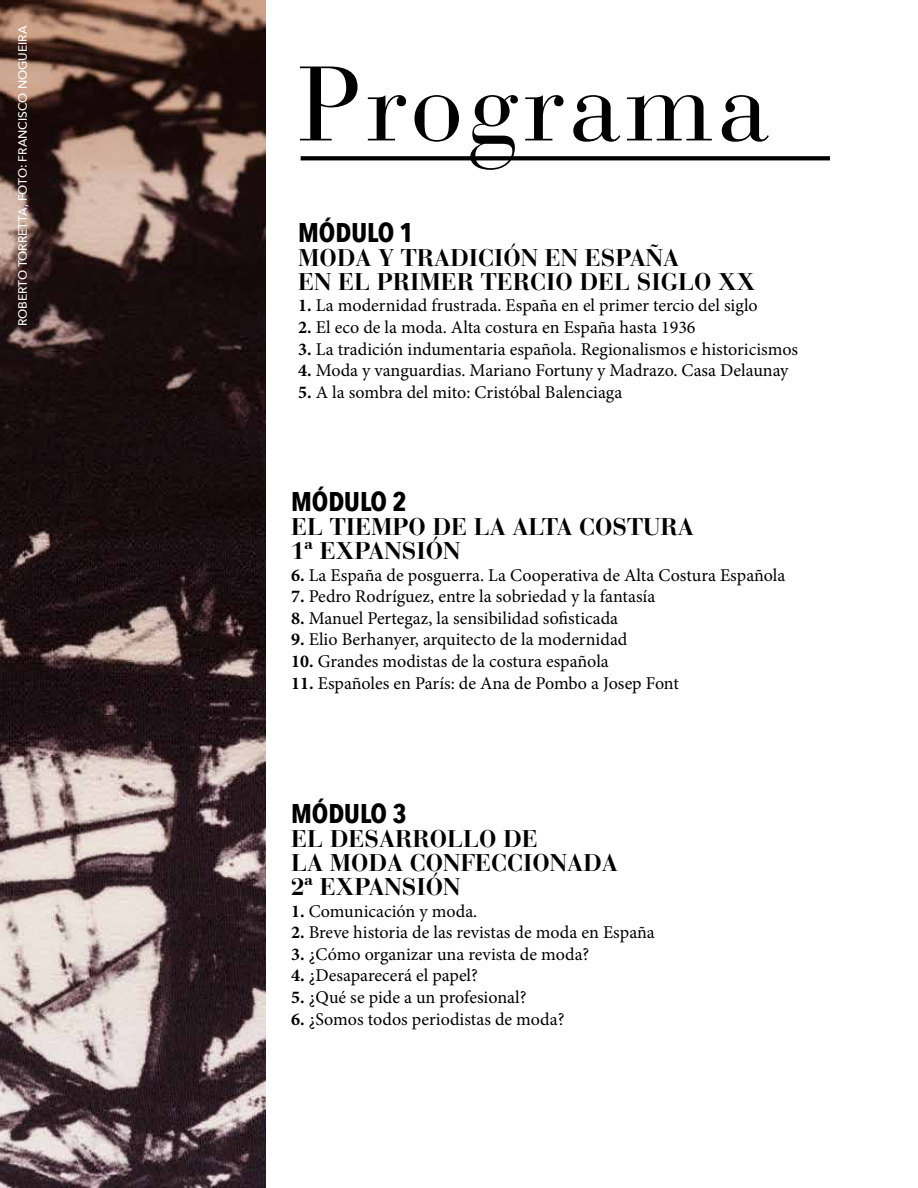
<style>
.page{position:relative;width:918px;height:1188px;background:#fff}
.page>*{position:absolute;margin:0;border:0;box-sizing:border-box;transform-origin:0 0}
.t1{font:105px "Bauer Bodoni";letter-spacing:.04em;color:#000}
.t2{font:700 27px "Avenir Next Condensed";color:#000}
.t3{font:700 24px/24px "Bauer Bodoni";color:#000}
.t4{font:18px "Minion Pro";color:#000}
.t5{font:500 12px "Avenir Next";color:#fff}
.s1{font-weight:700}
</style>
<div class="page">
<img style="left:0;top:0;width:265px;height:1188px">
<svg style="left:301px;top:156px;width:529px;height:4px;fill:#000"></svg>
<p class="t5" style="left:12px;top:326px;width:302px;rotate:-90deg">ROBERTO TORRETTA, FOTO: FRANCISCO NOGUEIRA</p>
<h1 class="t1" style="left:298px;top:42px;width:473px">Programa</h1>
<h2 class="t2" style="left:298px;top:216px;width:117px">MÓDULO 1</h2>
<h3 class="t3" style="left:298px;top:246px;width:459px">MODA Y TRADICIÓN EN ESPAÑA<br>EN EL PRIMER TERCIO DEL SIGLO XX</h3>
<p class="t4" style="left:298px;top:294px;width:461px"><span class="s1">1.</span> La modernidad frustrada. España en el primer tercio del siglo</p>
<p class="t4" style="left:298px;top:315px;width:399px"><span class="s1">2.</span> El eco de la moda. Alta costura en España hasta 1936</p>
<p class="t4" style="left:298px;top:337px;width:502px"><span class="s1">3.</span> La tradición indumentaria española. Regionalismos e historicismos</p>
<p class="t4" style="left:298px;top:358px;width:492px"><span class="s1">4.</span> Moda y vanguardias. Mariano Fortuny y Madrazo. Casa Delaunay</p>
<p class="t4" style="left:298px;top:380px;width:326px"><span class="s1">5.</span> A la sombra del mito: Cristóbal Balenciaga</p>
<h2 class="t2" style="left:291px;top:485px;width:117px">MÓDULO 2</h2>
<h3 class="t3" style="left:291px;top:515px;width:404px">EL TIEMPO DE LA ALTA COSTURA<br>1ª EXPANSIÓN</h3>
<p class="t4" style="left:291px;top:563px;width:496px"><span class="s1">6.</span> La España de posguerra. La Cooperativa de Alta Costura Española</p>
<p class="t4" style="left:291px;top:584px;width:366px"><span class="s1">7.</span> Pedro Rodríguez, entre la sobriedad y la fantasía</p>
<p class="t4" style="left:291px;top:606px;width:329px"><span class="s1">8.</span> Manuel Pertegaz, la sensibilidad sofisticada</p>
<p class="t4" style="left:291px;top:628px;width:338px"><span class="s1">9.</span> Elio Berhanyer, arquitecto de la modernidad</p>
<p class="t4" style="left:291px;top:649px;width:319px"><span class="s1">10.</span> Grandes modistas de la costura española</p>
<p class="t4" style="left:291px;top:671px;width:389px"><span class="s1">11.</span> Españoles en París: de Ana de Pombo a Josep Font</p>
<h2 class="t2" style="left:291px;top:797px;width:117px">MÓDULO 3</h2>
<h3 class="t3" style="left:291px;top:827px;width:328px">EL DESARROLLO DE<br>LA MODA CONFECCIONADA<br>2ª EXPANSIÓN</h3>
<p class="t4" style="left:291px;top:899px;width:188px"><span class="s1">1.</span> Comunicación y moda.</p>
<p class="t4" style="left:291px;top:920px;width:365px"><span class="s1">2.</span> Breve historia de las revistas de moda en España</p>
<p class="t4" style="left:291px;top:942px;width:300px"><span class="s1">3.</span> ¿Cómo organizar una revista de moda?</p>
<p class="t4" style="left:291px;top:964px;width:188px"><span class="s1">4.</span> ¿Desaparecerá el papel?</p>
<p class="t4" style="left:291px;top:985px;width:237px"><span class="s1">5.</span> ¿Qué se pide a un profesional?</p>
<p class="t4" style="left:291px;top:1007px;width:275px"><span class="s1">6.</span> ¿Somos todos periodistas de moda?</p>
</div>
